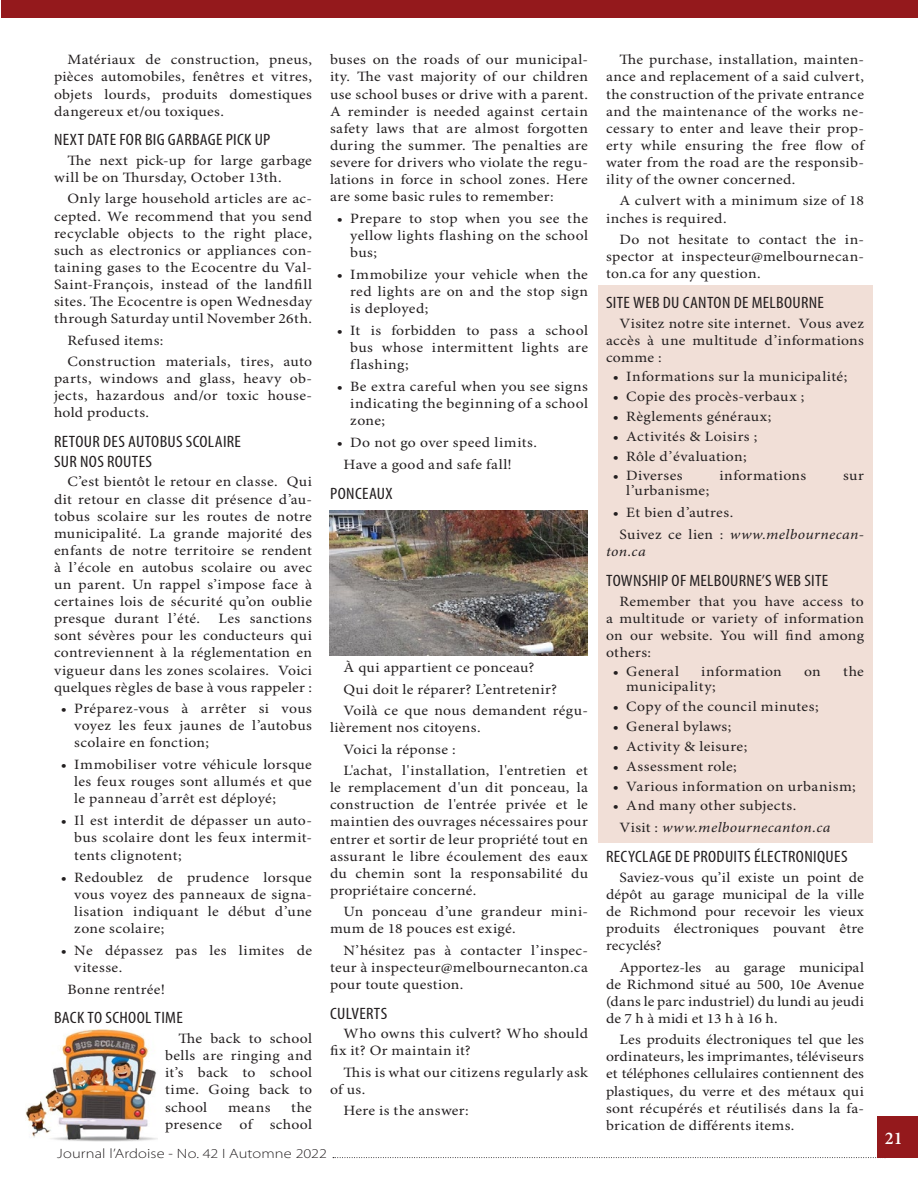
<style>
.page{position:relative;width:918px;height:1188px;background:#fff}
.page>*{position:absolute;margin:0;border:0;box-sizing:border-box;transform-origin:0 0}
.t1{font:600 18px "Minion Pro";color:#fff}
.t2{font:condensed 16.5px/19.8px "Myriad Pro";letter-spacing:.015em;color:#231f20;scale:1.1 1}
.t3{font:14.25px/17.1px "Minion Pro";letter-spacing:.02em;color:#231f20;text-align:justify;scale:1.1 1}
.t4{font:italic 14.25px "Minion Pro";color:#231f20;scale:1.1 1}
.t5{font:300 semi-expanded 13.5px "Myriad Pro";letter-spacing:.005em;color:#231f20;scale:1.1 1}
.s1{font-style:italic}
</style>
<div class="page">
<div style="left:598px;top:285px;width:274px;height:557px;background:#f1dfd7"></div>
<svg style="left:333px;top:1157px;width:544px;height:1px"></svg>
<div style="left:877px;top:1117px;width:41px;height:41px;background:#94191c"></div>
<div style="left:1px;top:0;width:917px;height:18px;background:#94191c"></div>
<img style="left:25px;top:1029px;width:133px;height:112px">
<img style="left:329px;top:510px;width:258px;height:145px">
<p class="t3" style="left:54px;top:52px;width:236px;text-indent:13px">Matériaux de construction, pneus, pièces automobiles, fenêtres et vitres, objets lourds, produits domestiques dangereux et/ou toxiques.</p>
<p class="t2" style="left:54px;top:130px;width:198px">NEXT DATE FOR BIG GARBAGE PICK UP</p>
<p class="t3" style="left:54px;top:152px;width:236px;text-indent:13px">The next pick-up for large garbage will be on Thursday, October 13th.</p>
<p class="t3" style="left:54px;top:191px;width:236px;text-indent:14px">Only large household articles are ac&shy;cepted. We recommend that you send recyclable objects to the right place, such as electronics or appliances con&shy;taining gases to the Ecocentre du Val-Saint-François, instead of the landfill sites. The Ecocentre is open Wednesday through Saturday until November 26th.</p>
<p class="t3" style="left:67px;top:330px;width:224px;line-height:21.5px">Refused items:<br>Construction materials, tires, auto</p>
<p class="t3" style="left:54px;top:371px;width:236px">parts, windows and glass, heavy ob&shy;jects, hazardous and/or toxic house&shy;hold products.</p>
<p class="t2" style="left:54px;top:431px;width:171px">RETOUR DES AUTOBUS SCOLAIRE<br>SUR NOS ROUTES</p>
<p class="t3" style="left:54px;top:474px;width:236px;text-indent:14px">C’est bientôt le retour en classe. Qui dit retour en classe dit présence d’au&shy;tobus scolaire sur les routes de notre municipalité. La grande majorité des enfants de notre territoire se rendent à l’école en autobus scolaire ou avec un parent. Un rappel s’impose face à certaines lois de sécurité qu’on oublie presque durant l’été.</p>
<p class="t3" style="left:54px;top:611px;width:236px;text-indent:164px">Les sanctions sont sévères pour les conducteurs qui contreviennent à la réglementation en vigueur dans les zones scolaires. Voici quelques règles de base à vous rappeler :</p>
<p class="t3" style="left:74px;top:701px;width:218px;text-indent:-13px">• Préparez-vous à arrêter si vous voyez les feux jaunes de l’autobus scolaire en fonction;</p>
<p class="t3" style="left:74px;top:757px;width:218px;text-indent:-13px">• Immobiliser votre véhicule lorsque les feux rouges sont allumés et que le panneau d’arrêt est déployé;</p>
<p class="t3" style="left:74px;top:813px;width:218px;text-indent:-13px">• Il est interdit de dépasser un auto&shy;bus scolaire dont les feux intermit&shy;tents clignotent;</p>
<p class="t3" style="left:74px;top:869px;width:218px;text-indent:-13px">• Redoublez de prudence lorsque vous voyez des panneaux de signa&shy;lisation indiquant le début d’une zone scolaire;</p>
<p class="t3" style="left:74px;top:942px;width:218px;text-indent:-13px">• Ne dépassez pas les limites de vitesse.</p>
<p class="t3" style="left:67px;top:981px;width:90px">Bonne rentrée!</p>
<p class="t2" style="left:54px;top:1008px;width:118px">BACK TO SCHOOL TIME</p>
<p class="t3" style="left:165px;top:1031px;width:135px;text-indent:13px">The back to school bells are ringing and it’s back to school time. Going back to school</p>
<p class="t3" style="left:165px;top:1099px;width:135px;text-align:right">the<br>presence of school</p>
<p class="t3" style="left:228px;top:1099px;width:40px">means</p>
<p class="t3" style="left:330px;top:52px;width:236px">buses on the roads of our municipal&shy;ity. The vast majority of our children use school buses or drive with a parent.<br>A reminder is needed against certain safety laws that are almost forgotten during the summer. The penalties are severe for drivers who violate the regu&shy;lations in force in school zones. Here are some basic rules to remember:</p>
<p class="t3" style="left:350px;top:210px;width:218px;text-indent:-13px">• Prepare to stop when you see the yellow lights flashing on the school bus;</p>
<p class="t3" style="left:350px;top:266px;width:218px;text-indent:-13px">• Immobilize your vehicle when the red lights are on and the stop sign is deployed;</p>
<p class="t3" style="left:350px;top:322px;width:218px;text-indent:-13px">• It is forbidden to pass a school bus whose intermittent lights are flashing;</p>
<p class="t3" style="left:350px;top:379px;width:218px;text-indent:-13px">• Be extra careful when you see signs indicating the beginning of a school zone;</p>
<p class="t3" style="left:343px;top:432px;width:177px;line-height:21.9px;text-indent:-7px">• Do not go over speed limits.<br>Have a good and safe fall!</p>
<p class="t2" style="left:330px;top:483px;width:58px">PONCEAUX</p>
<p class="t3" style="left:344px;top:658px;width:224px;line-height:21.5px;text-align:left">À qui appartient ce ponceau?<br>Qui doit le réparer? L’entretenir?<br>Voilà ce que nous demandent régu-</p>
<p class="t3" style="left:343px;top:718px;width:224px;line-height:21.5px;text-align:left;text-indent:-13px">lièrement nos citoyens.<br>Voici la réponse :<br>L'achat, l'installation, l'entretien et</p>
<p class="t3" style="left:330px;top:780px;width:236px">le remplacement d'un dit ponceau, la construction de l'entrée privée et le maintien des ouvrages nécessaires pour entrer et sortir de leur propriété tout en assurant le libre écoulement des eaux du chemin sont la responsabilité du propriétaire concerné.</p>
<p class="t3" style="left:330px;top:904px;width:236px;text-indent:13px">Un ponceau d’une grandeur mini&shy;mum de 18 pouces est exigé.</p>
<p class="t3" style="left:330px;top:942px;width:236px;text-indent:13px">N’hésitez pas à contacter l’inspec&shy;teur à inspecteur@melbournecanton.ca pour toute question.</p>
<p class="t2" style="left:330px;top:1003px;width:53px">CULVERTS</p>
<p class="t3" style="left:330px;top:1026px;width:236px;text-indent:13px">Who owns this culvert? Who should fix it? Or maintain it?</p>
<p class="t3" style="left:330px;top:1064px;width:236px;text-indent:13px">This is what our citizens regularly ask of us.</p>
<p class="t3" style="left:344px;top:1103px;width:115px">Here is the answer:</p>
<p class="t5" style="left:57px;top:1146px;width:247px">Journal l’Ardoise - No. 42 I Automne 2022</p>
<p class="t3" style="left:606px;top:52px;width:236px;text-indent:14px">The purchase, installation, mainten&shy;ance and replacement of a said culvert, the construction of the private entrance and the maintenance of the works ne&shy;cessary to enter and leave their prop&shy;erty while ensuring the free flow of water from the road are the responsib&shy;ility of the owner concerned.</p>
<p class="t3" style="left:606px;top:193px;width:236px;text-indent:13px">A culvert with a minimum size of 18 inches is required.</p>
<p class="t3" style="left:606px;top:231px;width:236px;text-indent:13px">Do not hesitate to contact the in&shy;spector at inspecteur@melbournecan&shy;ton.ca for any question.</p>
<p class="t2" style="left:606px;top:292px;width:200px">SITE WEB DU CANTON DE MELBOURNE</p>
<p class="t3" style="left:606px;top:315px;width:236px;text-indent:13px">Visitez notre site internet. Vous avez accès à une multitude d’informations comme :</p>
<p class="t3" style="left:613px;top:369px;width:215px">• Informations sur la municipalité;</p>
<p class="t3" style="left:613px;top:388px;width:176px">• Copie des procès-verbaux ;</p>
<p class="t3" style="left:613px;top:408px;width:146px">• Règlements généraux;</p>
<p class="t3" style="left:613px;top:428px;width:133px">• Activités &amp; Loisirs ;</p>
<p class="t3" style="left:613px;top:448px;width:123px">• Rôle d’évaluation;</p>
<p class="t3" style="left:613px;top:468px;width:65px">• Diverses</p>
<p class="t3" style="left:719px;top:468px;width:80px">informations</p>
<p class="t3" style="left:843px;top:468px;width:21px">sur</p>
<p class="t3" style="left:626px;top:483px;width:77px">l’urbanisme;</p>
<p class="t3" style="left:620px;top:502px;width:224px;line-height:21.9px;text-indent:-7px">• Et bien d’autres.<br>Suivez ce lien : <span class="s1">www.melbournecan-</span></p>
<p class="t4" style="left:606px;top:543px;width:38px">ton.ca</p>
<p class="t2" style="left:606px;top:570px;width:203px">TOWNSHIP OF MELBOURNE’S WEB SITE</p>
<p class="t3" style="left:606px;top:593px;width:236px;text-indent:13px">Remember that you have access to a multitude or variety of information on our website. You will find among others:</p>
<p class="t3" style="left:613px;top:664px;width:62px">• General</p>
<p class="t3" style="left:701px;top:664px;width:75px">information</p>
<p class="t3" style="left:804px;top:664px;width:17px">on</p>
<p class="t3" style="left:843px;top:664px;width:20px">the</p>
<p class="t3" style="left:626px;top:679px;width:83px">municipality;</p>
<p class="t3" style="left:613px;top:699px;width:189px">• Copy of the council minutes;</p>
<p class="t3" style="left:613px;top:719px;width:109px">• General bylaws;</p>
<p class="t3" style="left:613px;top:738px;width:124px">• Activity &amp; leisure;</p>
<p class="t3" style="left:613px;top:758px;width:114px">• Assessment role;</p>
<p class="t3" style="left:613px;top:778px;width:222px">• Various information on urbanism;</p>
<p class="t3" style="left:620px;top:796px;width:193px;line-height:21.9px;text-indent:-7px">• And many other subjects.<br>Visit : <span class="s1">www.melbournecanton.ca</span></p>
<p class="t2" style="left:606px;top:846px;width:221px">RECYCLAGE DE PRODUITS ÉLECTRONIQUES</p>
<p class="t3" style="left:606px;top:869px;width:236px;text-indent:13px">Saviez-vous qu’il existe un point de dépôt au garage municipal de la ville de Richmond pour recevoir les vieux produits électroniques pouvant être recyclés?</p>
<p class="t3" style="left:606px;top:959px;width:236px;text-indent:13px">Apportez-les au garage municipal de Richmond situé au 500, 10e Avenue (dans le parc industriel) du lundi au jeudi de 7 h à midi et 13 h à 16 h.</p>
<p class="t3" style="left:606px;top:1032px;width:236px;text-indent:14px">Les produits électroniques tel que les ordinateurs, les imprimantes, téléviseurs et téléphones cellulaires contiennent des plastiques, du verre et des métaux qui sont récupérés et réutilisés dans la fa&shy;brication de différents items.</p>
<p class="t1" style="left:885px;top:1127px;width:19px">21</p>
</div>
